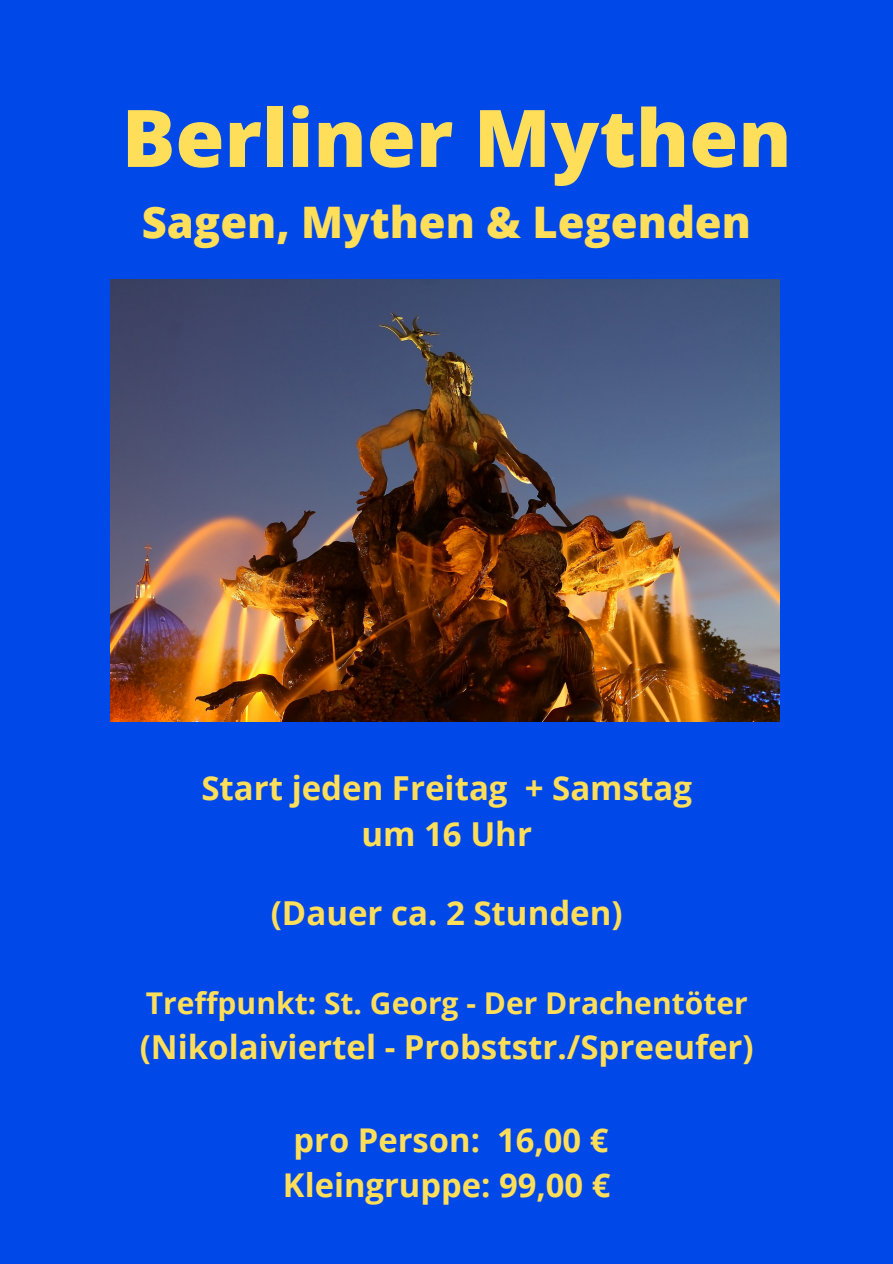
<style>
.page{position:relative;width:893px;height:1264px;background:#fff}
.page>*{position:absolute;margin:0;border:0;box-sizing:border-box;transform-origin:0 0}
.t1{font:800 79.5px "Open Sans";color:#ffde59}
.t2{font:800 43.5px "Open Sans";color:#ffde59}
.t3{font:700 33px "Open Sans";color:#ffde59}
.t4{font:700 32.7px "Open Sans";color:#ffde59}
.t5{font:700 30px "Open Sans";color:#ffde59}
</style>
<div class="page">
<div style="left:0;top:0;width:892px;height:1263px;background:#0048e8"></div>
<img style="left:110px;top:279px;width:669px;height:442px">
<p class="t1" style="left:122px;top:82px;width:671px">Berliner Mythen</p>
<p class="t2" style="left:142px;top:191px;width:610px">Sagen, Mythen &amp; Legenden</p>
<h1 class="t3" style="left:201px;top:764px;width:492px">Start jeden Freitag + Samstag</h1>
<p class="t3" style="left:361px;top:810px;width:172px">um 16 Uhr</p>
<p class="t3" style="left:271px;top:889px;width:353px">(Dauer ca. 2 Stunden)</p>
<p class="t5" style="left:146px;top:981px;width:603px">Treffpunkt: St. Georg - Der Drachentöter</p>
<p class="t3" style="left:140px;top:1023px;width:615px">(Nikolaiviertel - Probststr./Spreeufer)</p>
<p class="t4" style="left:293px;top:1117px;width:316px">pro Person: 16,00 €</p>
<p class="t4" style="left:283px;top:1162px;width:329px">Kleingruppe: 99,00 €</p>
</div>
